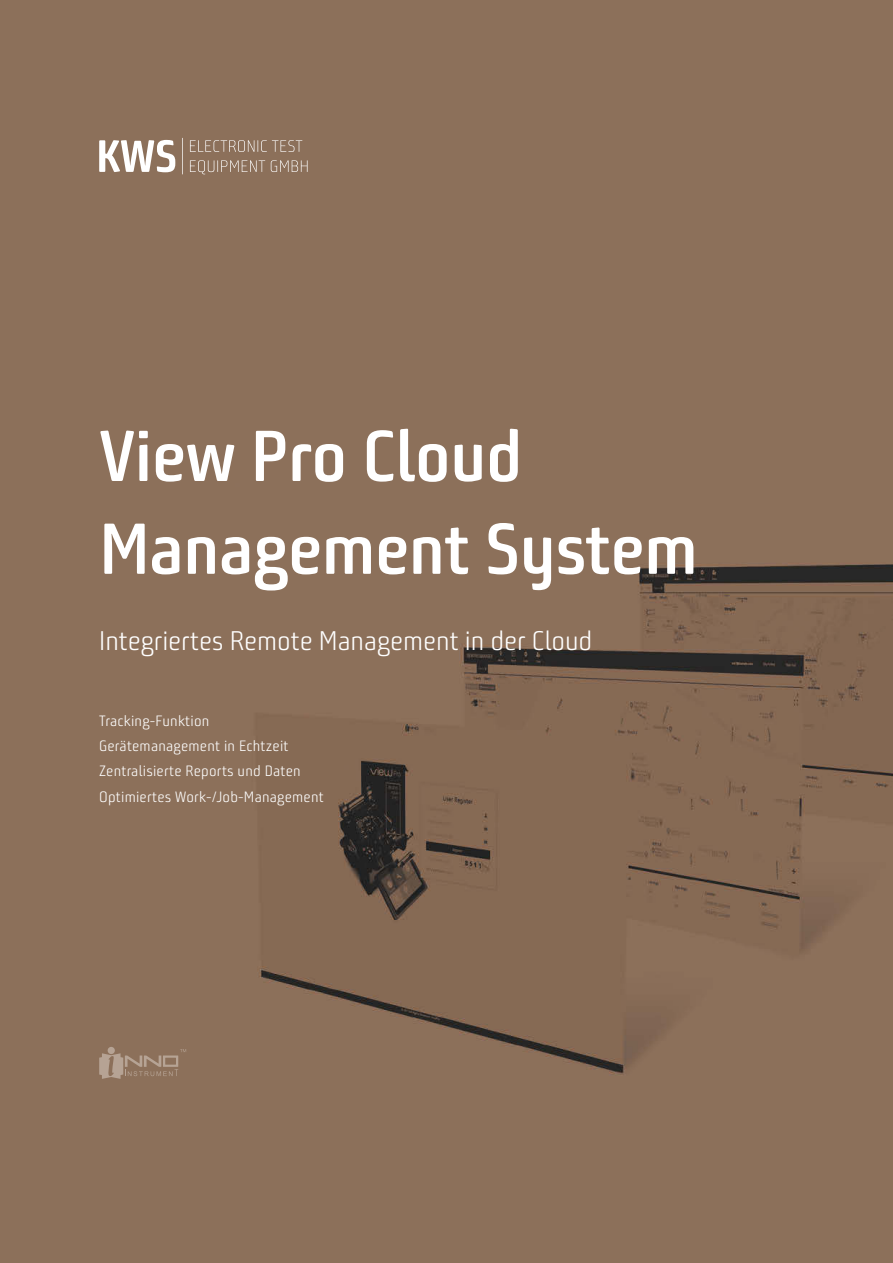
<style>
.page{position:relative;width:893px;height:1263px;background:#8c705a}
.page>*{position:absolute;margin:0;border:0;box-sizing:border-box;transform-origin:0 0}
.t1{font:600 72px/92.8px "Vgkrdw Bunuelo Clean Pro";letter-spacing:-.015em;color:#fff}
.t2{font:300 27px "Vlljyq Bunuelo Clean Pro";color:#fff}
.t3{font:300 15px/25.3px "Vlljyq Bunuelo Clean Pro";letter-spacing:.015em;color:#fff}
</style>
<div class="page">
<svg style="left:99px;top:138px;width:209px;height:36px"></svg>
<div style="left:108px;top:1047px;width:7px;height:7px;background:#b6a394;border-radius:50%"></div>
<svg style="left:99px;top:1049px;width:87px;height:30px"></svg>
<h1 class="t1" style="left:99px;top:410px;width:600px">View Pro Cloud<br>Management System</h1>
<h2 class="t2" style="left:99px;top:624px;width:495px">Integriertes Remote Management in der Cloud</h2>
<p class="t3" style="left:99px;top:708px;width:226px">Tracking-Funktion<br>Gerätemanagement in Echtzeit<br>Zentralisierte Reports und Daten<br>Optimiertes Work-/Job-Management</p>
</div>
